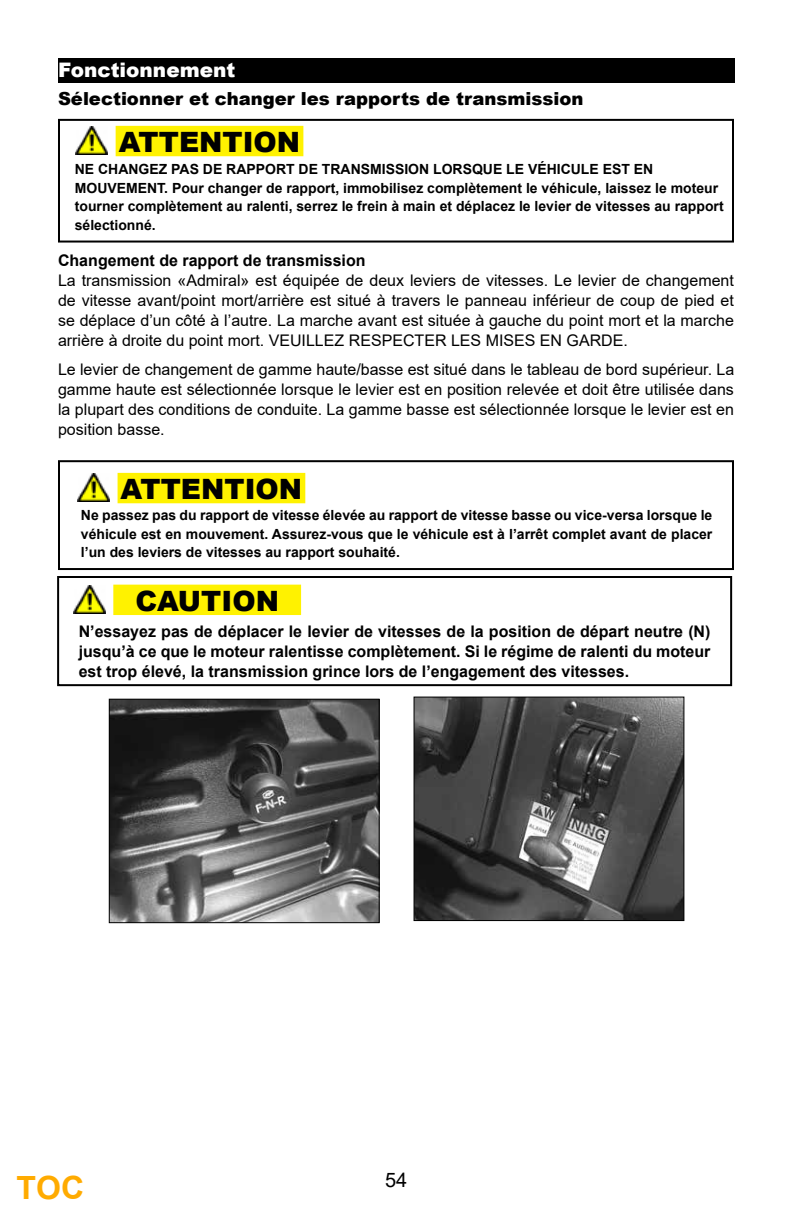
<style>
.page{position:relative;width:792px;height:1224px;background:#fff}
.page>*{position:absolute;margin:0;border:0;box-sizing:border-box;transform-origin:0 0}
.t1{font:700 32px "Arial";color:#ffab00}
.t2{font:900 28px "Arial";color:#000}
.t3{font:900 20px "Arial";color:#fff}
.t4{font:20px "Arial";color:#000}
.t5{font:900 18px "Arial";color:#000}
.t6{font:16px/20px "Arial";color:#000;text-align:justify}
.t7{font:700 16px/20px "Arial";color:#000;text-align:justify}
.t8{font:700 14px/18.4px "Arial";color:#000}
</style>
<div class="page">
<div style="left:58px;top:58px;width:677px;height:25px;background:#000"></div>
<div style="left:58px;top:119px;width:676px;height:124px;border:2px solid #000"></div>
<div style="left:117px;top:127px;width:185px;height:28px;background:#fff200"></div>
<div style="left:116px;top:126px;width:187px;height:30px;border:2px solid #fff200"></div>
<img style="left:76px;top:127px;width:32px;height:27px">
<div style="left:58px;top:460px;width:676px;height:110px;border:2px solid #000"></div>
<div style="left:119px;top:474px;width:185px;height:28px;background:#fff200"></div>
<div style="left:118px;top:473px;width:187px;height:30px;border:2px solid #fff200"></div>
<img style="left:78px;top:474px;width:32px;height:27px">
<img style="left:416px;top:699px;width:266px;height:220px">
<div style="left:414px;top:697px;width:270px;height:224px;border:1px solid #000"></div>
<img style="left:111px;top:701px;width:267px;height:220px">
<div style="left:109px;top:699px;width:271px;height:224px;border:1px solid #000"></div>
<div style="left:57px;top:576px;width:675px;height:110px;border:2px solid #000"></div>
<div style="left:114px;top:586px;width:186px;height:28px;background:#fff200"></div>
<div style="left:113px;top:585px;width:188px;height:30px;border:2px solid #fff200"></div>
<img style="left:74px;top:585px;width:31px;height:28px">
<p class="t3" style="left:58px;top:55px;width:179px">Fonctionnement</p>
<p class="t5" style="left:58px;top:86px;width:527px">Sélectionner et changer les rapports de transmission</p>
<h2 class="t2" style="left:119px;top:122px;width:183px">ATTENTION</h2>
<p class="t8" style="left:75px;top:160px;width:650px">NE CHANGEZ PAS DE RAPPORT DE TRANSMISSION LORSQUE LE VÉHICULE EST EN MOUVEMENT. Pour changer de rapport, immobilisez complètement le véhicule, laissez le moteur tourner complètement au ralenti, serrez le frein à main et déplacez le levier de vitesses au rapport sélectionné.</p>
<p class="t7" style="left:58px;top:250px;width:309px">Changement de rapport de transmission</p>
<p class="t6" style="left:58px;top:270px;width:677px">La transmission «Admiral» est équipée de deux leviers de vitesses. Le levier de changement de vitesse avant/point mort/arrière est situé à travers le panneau inférieur de coup de pied et se déplace d’un côté à l’autre. La marche avant est située à gauche du point mort et la marche arrière à droite du point mort. VEUILLEZ RESPECTER LES MISES EN GARDE.</p>
<p class="t6" style="left:58px;top:359px;width:678px">Le levier de changement de gamme haute/basse est situé dans le tableau de bord supérieur. La gamme haute est sélectionnée lorsque le levier est en position relevée et doit être utilisée dans la plupart des conditions de conduite. La gamme basse est sélectionnée lorsque le levier est en position basse.</p>
<h2 class="t2" style="left:121px;top:469px;width:183px">ATTENTION</h2>
<p class="t8" style="left:81px;top:506px;width:633px;text-align:justify">Ne passez pas du rapport de vitesse élevée au rapport de vitesse basse ou vice-versa lorsque le véhicule est en mouvement. Assurez-vous que le véhicule est à l’arrêt complet avant de placer l’un des leviers de vitesses au rapport souhaité.</p>
<h2 class="t2" style="left:135px;top:580px;width:145px">CAUTION</h2>
<p class="t7" style="left:79px;top:621px;width:633px">N’essayez pas de déplacer le levier de vitesses de la position de départ neutre (N) jusqu’à ce que le moteur ralentisse complètement. Si le régime de ralenti du moteur est trop élevé, la transmission grince lors de l’engagement des vitesses.</p>
<h1 class="t1" style="left:17px;top:1165px;width:69px">TOC</h1>
<p class="t4" style="left:385px;top:1166px;width:24px">54</p>
</div>
